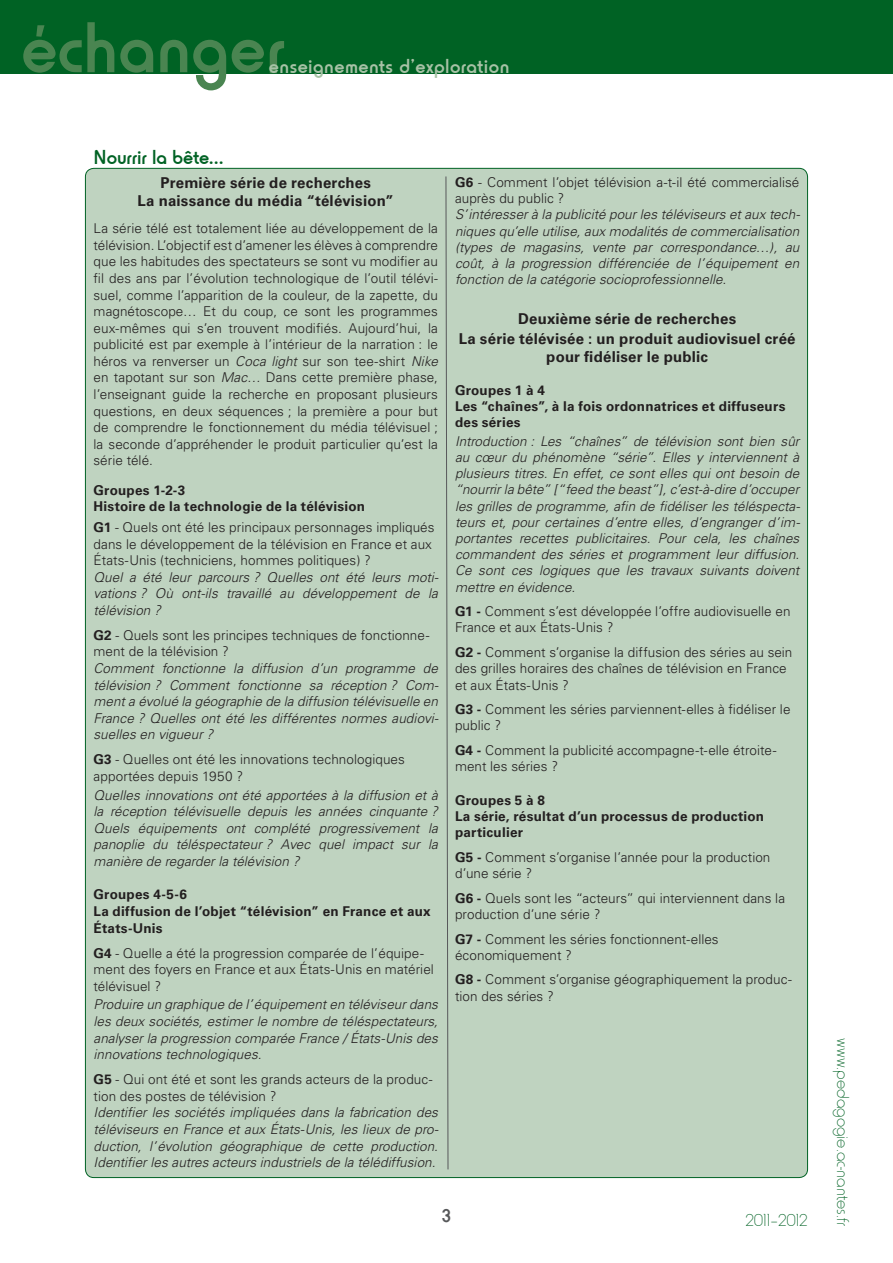
<style>
.page{position:relative;width:893px;height:1263px;background:#fff}
.page>*{position:absolute;margin:0;border:0;box-sizing:border-box;transform-origin:0 0}
.t1{font:500 75px "Horatio D";color:#4a8551}
.t2{font:500 21px "Horatio D";letter-spacing:.02em;color:#a7c2a6}
.t3{font:500 21px "Horatio D";letter-spacing:-.005em;color:#006224}
.t4{font:500 19.5px "Horatio D";color:#57585a}
.t5{font:18px "Horatio D Ligh";color:#006224}
.t6{font:700 15px/18.3px "Univers";letter-spacing:.015em;color:#231f20;text-align:center}
.t7{font:300 13.5px/16.5px "Univers";letter-spacing:.005em;color:#231f20}
.t8{font:italic 300 13.5px/16.5px "Univers";letter-spacing:.005em;color:#231f20;text-align:justify}
.t9{font:700 13.5px/16.2px "Univers";letter-spacing:.02em;color:#231f20}
.s1{font-style:italic}
.s2{font-weight:700}
</style>
<div class="page">
<div style="left:0;top:0;width:893px;height:74px;background:#006224"></div>
<div style="left:85px;top:168px;width:722px;height:1009px;background:#bfd3c0;border-radius:9px"></div>
<svg style="left:445px;top:176px;width:4px;height:994px"></svg>
<h1 class="t1" style="left:21px;top:5px;width:266px">échanger</h1>
<h2 class="t2" style="left:269px;top:54px;width:242px">enseignements d’exploration</h2>
<h2 class="t3" style="left:94px;top:145px;width:132px">Nourrir la bête…</h2>
<p class="t6" style="left:138px;top:173px;width:258px">Première série de recherches<br>La naissance du média “télévision”</p>
<p class="t7" style="left:94px;top:220px;width:346px;text-align:justify">La série télé est totalement liée au développement de la télévision. L’objectif est d’amener les élèves à comprendre que les habitudes des spectateurs se sont vu modifier au fil des ans par l’évolution technologique de l’outil télévi&shy;suel, comme l’apparition de la couleur, de la zapette, du magnétoscope… Et du coup, ce sont les programmes eux-mêmes qui s’en trouvent modifiés. Aujourd’hui, la publicité est par exemple à l’intérieur de la narration : le héros va renverser un <span class="s1">Coca light</span> sur son tee-shirt <span class="s1">Nike </span>en tapotant sur son <span class="s1">Mac…</span> Dans cette première phase, l’enseignant guide la recherche en proposant plusieurs questions, en deux séquences ; la première a pour but de comprendre le fonctionnement du média télévisuel ; la seconde d’appréhender le produit particulier qu’est la série télé.</p>
<p class="t9" style="left:94px;top:482px;width:273px">Groupes 1-2-3<br>Histoire de la technologie de la télévision</p>
<p class="t7" style="left:94px;top:519px;width:343px"><span class="s2">G1</span> - Quels ont été les principaux personnages impliqués dans le développement de la télévision en France et aux<br>États-Unis (techniciens, hommes politiques) ?</p>
<p class="t8" style="left:94px;top:569px;width:347px">Quel a été leur parcours ? Quelles ont été leurs moti&shy;vations ? Où ont-ils travaillé au développement de la télévision ?</p>
<p class="t7" style="left:94px;top:627px;width:337px"><span class="s2">G2</span> - Quels sont les principes techniques de fonctionne&shy;ment de la télévision ?</p>
<p class="t8" style="left:94px;top:660px;width:347px">Comment fonctionne la diffusion d’un programme de télévision ? Comment fonctionne sa réception ? Com&shy;ment a évolué la géographie de la diffusion télévisuelle en France ? Quelles ont été les différentes normes audiovi&shy;suelles en vigueur ?</p>
<p class="t7" style="left:94px;top:751px;width:313px"><span class="s2">G3</span> - Quelles ont été les innovations technologiques apportées depuis 1950 ?</p>
<p class="t8" style="left:94px;top:786px;width:346px">Quelles innovations ont été apportées à la diffusion et à la réception télévisuelle depuis les années cinquante ?<br>Quels équipements ont complété progressivement la panoplie du téléspectateur ? Avec quel impact sur la manière de regarder la télévision ?</p>
<p class="t9" style="left:94px;top:886px;width:339px">Groupes 4-5-6<br>La diffusion de l’objet “télévision” en France et aux<br>États-Unis</p>
<p class="t7" style="left:94px;top:945px;width:342px"><span class="s2">G4</span> - Quelle a été la progression comparée de l’équipe&shy;ment des foyers en France et aux États-Unis en matériel télévisuel ?</p>
<p class="t8" style="left:94px;top:996px;width:346px">Produire un graphique de l’équipement en téléviseur dans les deux sociétés, estimer le nombre de téléspectateurs, analyser la progression comparée France / États-Unis des innovations technologiques.</p>
<p class="t7" style="left:94px;top:1071px;width:341px"><span class="s2">G5</span> - Qui ont été et sont les grands acteurs de la produc&shy;tion des postes de télévision ?</p>
<p class="t8" style="left:94px;top:1104px;width:347px">Identifier les sociétés impliquées dans la fabrication des téléviseurs en France et aux États-Unis, les lieux de pro&shy;duction, l’évolution géographique de cette production.<br>Identifier les autres acteurs industriels de la télédiffusion.</p>
<p class="t7" style="left:455px;top:174px;width:346px"><span class="s2">G6</span> - Comment l’objet télévision a-t-il été commercialisé auprès du public ?</p>
<p class="t8" style="left:455px;top:206px;width:347px">S’intéresser à la publicité pour les téléviseurs et aux tech&shy;niques qu’elle utilise, aux modalités de commercialisation (types de magasins, vente par correspondance…), au coût, à la progression différenciée de l’équipement en fonction de la catégorie socioprofessionnelle.</p>
<p class="t6" style="left:459px;top:308px;width:338px;line-height:20.1px">Deuxième série de recherches<br>La série télévisée : un produit audiovisuel créé</p>
<p class="t6" style="left:546px;top:347px;width:163px">pour fidéliser le public</p>
<p class="t9" style="left:455px;top:382px;width:332px">Groupes 1 à 4<br>Les “chaînes”, à la fois ordonnatrices et diffuseurs des séries</p>
<p class="t8" style="left:455px;top:433px;width:347px">Introduction : Les “chaînes” de télévision sont bien sûr au cœur du phénomène “série”. Elles y interviennent à plusieurs titres. En effet, ce sont elles qui ont besoin de “nourrir la bête” [“feed the beast”], c’est-à-dire d’occuper les grilles de programme, afin de fidéliser les téléspecta&shy;teurs et, pour certaines d’entre elles, d’engranger d’im&shy;portantes recettes publicitaires. Pour cela, les chaînes commandent des séries et programment leur diffusion.<br>Ce sont ces logiques que les travaux suivants doivent mettre en évidence.</p>
<p class="t7" style="left:455px;top:603px;width:337px"><span class="s2">G1 -</span> Comment s’est développée l’offre audiovisuelle en<br>France et aux États-Unis ?</p>
<p class="t7" style="left:455px;top:644px;width:339px"><span class="s2">G2 -</span> Comment s’organise la diffusion des séries au sein des grilles horaires des chaînes de télévision en France et aux États-Unis ?</p>
<p class="t7" style="left:455px;top:701px;width:337px"><span class="s2">G3 -</span> Comment les séries parviennent-elles à fidéliser le public ?</p>
<p class="t7" style="left:455px;top:742px;width:323px"><span class="s2">G4 -</span> Comment la publicité accompagne-t-elle étroite&shy;ment les séries ?</p>
<p class="t9" style="left:455px;top:792px;width:311px">Groupes 5 à 8<br>La série, résultat d’un processus de production particulier</p>
<p class="t7" style="left:455px;top:849px;width:317px"><span class="s2">G5 -</span> Comment s’organise l’année pour la production d’une série ?</p>
<p class="t7" style="left:455px;top:890px;width:332px"><span class="s2">G6 -</span> Quels sont les “acteurs” qui interviennent dans la production d’une série ?</p>
<p class="t7" style="left:455px;top:931px;width:265px"><span class="s2">G7 -</span> Comment les séries fonctionnent-elles économiquement ?</p>
<p class="t7" style="left:455px;top:971px;width:338px"><span class="s2">G8 -</span> Comment s’organise géographiquement la produc&shy;tion des séries ?</p>
<h3 class="t4" style="left:442px;top:1205px;width:10px">3</h3>
<h3 class="t5" style="left:745px;top:1210px;width:64px">2011–2012</h3>
<h3 class="t5" style="left:853px;top:1038px;width:189px;rotate:90deg">www.pedagogie.ac-nantes.fr</h3>
</div>
